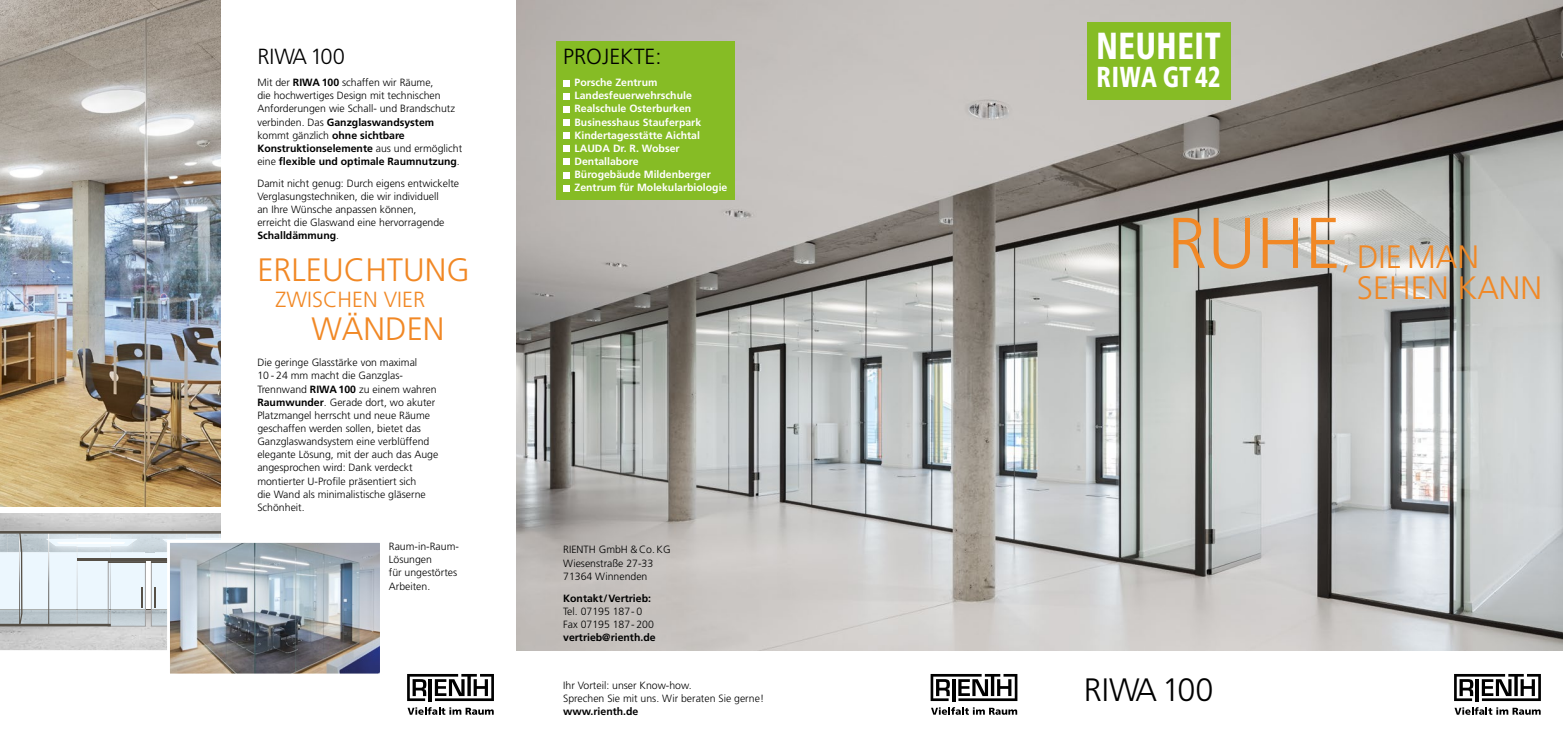
<style>
.page{position:relative;width:1563px;height:737px;background:#fff}
.page>*{position:absolute;margin:0;border:0;box-sizing:border-box;transform-origin:0 0}
.t1{font:900 condensed 37.62px "Frutiger";letter-spacing:.02em;color:#fff;scale:.85 1}
.t2{font:300 32.38px/30.6px "Frutiger";color:#f18825}
.t3{font:300 32.38px "Frutiger";color:#000}
.t4{font:900 condensed 28.88px "Frutiger";letter-spacing:.01em;color:#fff;scale:.85 1}
.t5{font:300 21.88px "Frutiger";color:#000}
.t6{font:300 21.88px "Frutiger";color:#f18825}
.t7{font:300 10.5px/13.1px "Frutiger";color:#000}
.t8{font:700 10.5px/13.1px "Frutiger";color:#fff}
.t9{font:700 10.5px "Frutiger";color:#000}
.s1{font-weight:700}
.s2{font-size:71.75px}
</style>
<div class="page">
<img style="left:516px;top:0;width:1047px;height:650px">
<svg style="left:1454px;top:674px;width:87px;height:27px"></svg>
<svg style="left:1454px;top:707px;width:86px;height:8px"></svg>
<svg style="left:930px;top:674px;width:87px;height:27px"></svg>
<svg style="left:931px;top:707px;width:86px;height:8px"></svg>
<svg style="left:407px;top:674px;width:87px;height:27px"></svg>
<svg style="left:407px;top:707px;width:87px;height:8px"></svg>
<img style="left:0;top:0;width:221px;height:506px">
<img style="left:0;top:629px;width:167px;height:21px">
<svg style="left:0;top:529px;width:221px;height:100px;background:#cfd8dc"></svg>
<img style="left:171px;top:544px;width:208px;height:128px">
<div style="left:167px;top:540px;width:216px;height:136px;border:3px solid #fff"></div>
<div style="left:1086px;top:22px;width:144px;height:78px;background:#86bc25"></div>
<div style="left:556px;top:41px;width:178px;height:158px;background:#86bc25"></div>
<svg style="left:563px;top:80px;width:6px;height:6px"></svg>
<svg style="left:563px;top:93px;width:6px;height:6px"></svg>
<svg style="left:563px;top:106px;width:6px;height:6px"></svg>
<div style="left:563px;top:119px;width:6px;height:7px;background:#fff"></div>
<div style="left:563px;top:132px;width:6px;height:7px;background:#fff"></div>
<svg style="left:563px;top:146px;width:6px;height:6px"></svg>
<svg style="left:563px;top:159px;width:6px;height:6px"></svg>
<svg style="left:563px;top:172px;width:6px;height:6px"></svg>
<svg style="left:563px;top:185px;width:6px;height:6px"></svg>
<h3 class="t5" style="left:257px;top:44px;width:89px">RIWA 100</h3>
<p class="t7" style="left:257px;top:76px;width:206px">Mit der <span class="s1">RIWA 100</span> schaffen wir Räume,<br>die hochwertiges Design mit technischen Anforderungen wie Schall- und Brandschutz verbinden. Das <span class="s1">Ganzglaswandsystem </span>kommt gänzlich <span class="s1">ohne sichtbare Konstruktionselemente</span> aus und ermöglicht eine <span class="s1">flexible und optimale Raumnutzung</span>.</p>
<p class="t7" style="left:257px;top:177px;width:203px">Damit nicht genug: Durch eigens entwickelte Verglasungstechniken, die wir individuell<br>an Ihre Wünsche anpassen können,<br>erreicht die Glaswand eine hervorragende <span class="s1">Schalldämmung</span>.</p>
<h2 class="t2" style="left:257px;top:255px;width:214px">ERLEUCHTUNG</h2>
<h3 class="t6" style="left:276px;top:287px;width:151px">ZWISCHEN VIER</h3>
<h2 class="t2" style="left:311px;top:313px;width:135px">WÄNDEN</h2>
<p class="t7" style="left:257px;top:356px;width:182px">Die geringe Glasstärke von maximal<br>10 - 24 mm macht die Ganzglas-Trennwand <span class="s1">RIWA 100</span> zu einem wahren <span class="s1">Raumwunder</span>. Gerade dort, wo akuter Platzmangel herrscht und neue Räume geschaffen werden sollen, bietet das Ganzglaswandsystem eine verblüffend elegante Lösung, mit der auch das Auge angesprochen wird: Dank verdeckt montierter U-Profile präsentiert sich<br>die Wand als minimalistische gläserne Schönheit.</p>
<p class="t7" style="left:389px;top:540px;width:72px">Raum-in-Raum-<br>Lösungen<br>für ungestörtes<br>Arbeiten.</p>
<h3 class="t5" style="left:563px;top:44px;width:100px">PROJEKTE:</h3>
<p class="t8" style="left:574px;top:76px;width:154px">Porsche Zentrum<br>Landesfeuerwehrschule<br>Realschule Osterburken<br>Businesshaus Stauferpark<br>Kindertagesstätte Aichtal<br>LAUDA Dr. R. Wobser<br>Dentallabore<br>Bürogebäude Mildenberger<br>Zentrum für Molekularbiologie</p>
<p class="t7" style="left:563px;top:543px;width:109px">RIENTH GmbH &amp; Co. KG<br>Wiesenstraße 27-33<br>71364 Winnenden</p>
<p class="t9" style="left:563px;top:591px;width:89px">Kontakt/Vertrieb:</p>
<p class="t7" style="left:563px;top:604px;width:92px">Tel. 07195 187- 0<br>Fax 07195 187- 200</p>
<p class="t9" style="left:563px;top:631px;width:94px">vertrieb@rienth.de</p>
<p class="t7" style="left:563px;top:679px;width:202px">Ihr Vorteil: unser Know-how.<br>Sprechen Sie mit uns. Wir beraten Sie gerne!</p>
<p class="t9" style="left:563px;top:705px;width:77px">www.rienth.de</p>
<h1 class="t1" style="left:1096px;top:24px;width:148px">NEUHEIT</h1>
<h3 class="t4" style="left:1096px;top:60px;width:147px">RIWA GT 42</h3>
<h2 class="t2" style="left:1356px;top:241px;width:187px;text-indent:-190px"><span class="s2">RUHE</span>, DIE MAN<br>SEHEN KANN</h2>
<h2 class="t3" style="left:1084px;top:671px;width:131px">RIWA 100</h2>
</div>
